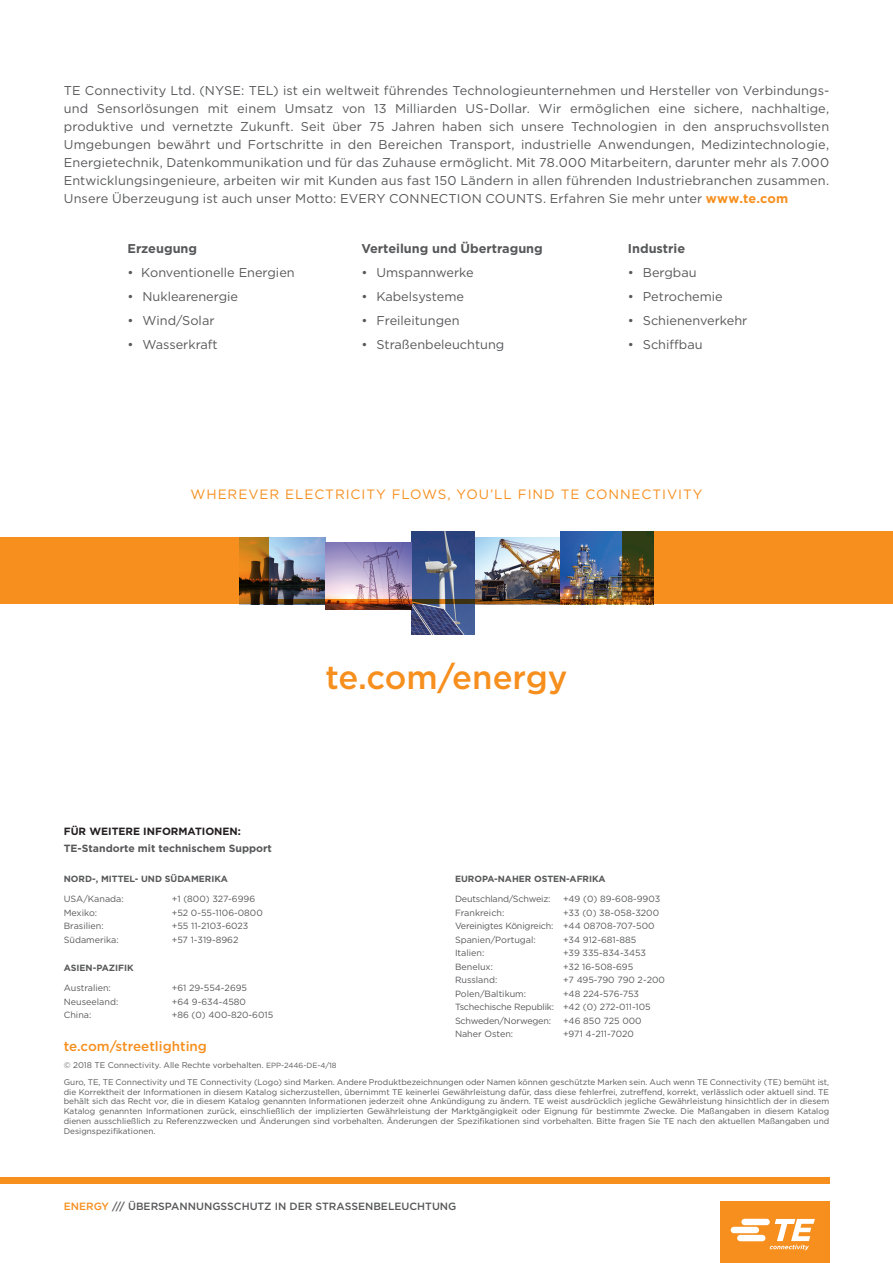
<style>
.page{position:relative;width:893px;height:1263px;background:#fff}
.page>*{position:absolute;margin:0;border:0;box-sizing:border-box;transform-origin:0 0}
.t1{font:500 33px "Gotham";color:#f68f1e}
.t2{font:13.5px "Gotham";letter-spacing:.07em;color:#f68f1e}
.t3{font:500 13.5px "Gotham";color:#f68f1e}
.t4{font:12.75px/18px "Gotham";color:#57585a;text-align:justify}
.t5{font:700 12.75px "Gotham";color:#57585a}
.t6{font:500 10.5px "Gotham";color:#57585a}
.t7{font:700 10.5px "Gotham";color:#57585a}
.t8{font:700 10.5px "Gotham";color:#231f20}
.t9{font:9px/13.5px "Gotham";color:#57585a}
.t10{font:9px/13.5px "Gotham";letter-spacing:-.02em;color:#57585a}
.t11{font:700 9px "Gotham";color:#57585a}
.t12{font:8.25px/9.9px "Gotham";color:#57585a}
.s1{font-weight:700;color:#f68f1e}
.s2{font-size:7.5px}
.s3{color:#f68f1e}
</style>
<div class="page">
<div style="left:0;top:1177px;width:829px;height:6px;background:#f68f1e"></div>
<div style="left:720px;top:1201px;width:109px;height:62px;background:#f68f1e"></div>
<svg style="left:731px;top:1219px;width:84px;height:31px"></svg>
<img style="left:474px;top:537px;width:86px;height:62px">
<img style="left:411px;top:532px;width:63px;height:102px">
<img style="left:269px;top:537px;width:56px;height:62px">
<img style="left:560px;top:532px;width:62px;height:67px">
<img style="left:325px;top:543px;width:86px;height:66px">
<div style="left:0;top:537px;width:269px;height:62px;background:#f68f1e"></div>
<div style="left:622px;top:532px;width:271px;height:67px;background:#f68f1e"></div>
<svg style="left:0;top:599px;width:893px;height:5px;background:#c16d16"></svg>
<p class="t4" style="left:64px;top:81px;width:767px">TE Connectivity Ltd. (NYSE: TEL) ist ein weltweit führendes Technologieunternehmen und Hersteller von Verbindungs&shy;und Sensorlösungen mit einem Umsatz von 13 Milliarden US-Dollar. Wir ermöglichen eine sichere, nachhaltige, produktive und vernetzte Zukunft. Seit über 75 Jahren haben sich unsere Technologien in den anspruchsvollsten Umgebungen bewährt und Fortschritte in den Bereichen Transport, industrielle Anwendungen, Medizintechnologie, Energietechnik, Datenkommunikation und für das Zuhause ermöglicht. Mit 78.000 Mitarbeitern, darunter mehr als 7.000<br>Entwicklungsingenieure, arbeiten wir mit Kunden aus fast 150 Ländern in allen führenden Industriebranchen zusammen.<br>Unsere Überzeugung ist auch unser Motto: EVERY CONNECTION COUNTS. Erfahren Sie mehr unter <span class="s1">www.te.com</span></p>
<h3 class="t5" style="left:128px;top:240px;width:71px">Erzeugung</h3>
<h3 class="t4" style="left:128px;top:263px;width:169px">• Konventionelle Energien</h3>
<h3 class="t4" style="left:128px;top:287px;width:112px">• Nuklearenergie</h3>
<h3 class="t4" style="left:128px;top:311px;width:88px">• Wind/Solar</h3>
<h3 class="t4" style="left:128px;top:335px;width:92px">• Wasserkraft</h3>
<h3 class="t5" style="left:361px;top:240px;width:183px">Verteilung und Übertragung</h3>
<h3 class="t4" style="left:361px;top:263px;width:114px">• Umspannwerke</h3>
<h3 class="t4" style="left:361px;top:287px;width:104px">• Kabelsysteme</h3>
<h3 class="t4" style="left:361px;top:311px;width:100px">• Freileitungen</h3>
<h3 class="t4" style="left:361px;top:335px;width:145px">• Straßenbeleuchtung</h3>
<h3 class="t5" style="left:628px;top:240px;width:59px">Industrie</h3>
<h3 class="t4" style="left:628px;top:263px;width:70px">• Bergbau</h3>
<h3 class="t4" style="left:628px;top:287px;width:96px">• Petrochemie</h3>
<h3 class="t4" style="left:628px;top:311px;width:121px">• Schienenverkehr</h3>
<h3 class="t4" style="left:628px;top:335px;width:76px">• Schiffbau</h3>
<h2 class="t2" style="left:191px;top:486px;width:513px">WHEREVER ELECTRICITY FLOWS, YOU’LL FIND TE CONNECTIVITY</h2>
<p class="t8" style="left:64px;top:824px;width:179px">FÜR WEITERE INFORMATIONEN:</p>
<p class="t7" style="left:64px;top:841px;width:210px">TE-Standorte mit technischem Support</p>
<p class="t11" style="left:64px;top:873px;width:166px">NORD-, MITTEL- UND SÜDAMERIKA</p>
<p class="t9" style="left:64px;top:892px;width:61px">USA/Kanada:</p>
<p class="t9" style="left:172px;top:892px;width:85px">+1 (800) 327-6996</p>
<p class="t9" style="left:64px;top:905px;width:35px">Mexiko:</p>
<p class="t9" style="left:172px;top:905px;width:93px">+52 0-55-1106-0800</p>
<p class="t9" style="left:64px;top:919px;width:41px">Brasilien:</p>
<p class="t9" style="left:172px;top:919px;width:78px">+55 11-2103-6023</p>
<p class="t9" style="left:64px;top:932px;width:56px">Südamerika:</p>
<p class="t9" style="left:172px;top:932px;width:68px">+57 1-319-8962</p>
<p class="t11" style="left:64px;top:962px;width:72px">ASIEN-PAZIFIK</p>
<p class="t9" style="left:64px;top:981px;width:49px">Australien:</p>
<p class="t9" style="left:172px;top:981px;width:77px">+61 29-554-2695</p>
<p class="t9" style="left:64px;top:995px;width:56px">Neuseeland:</p>
<p class="t9" style="left:172px;top:995px;width:76px">+64 9-634-4580</p>
<p class="t9" style="left:64px;top:1008px;width:29px">China:</p>
<p class="t9" style="left:172px;top:1008px;width:103px">+86 (0) 400-820-6015</p>
<h1 class="t1" style="left:325px;top:656px;width:244px">te.com/energy</h1>
<p class="t11" style="left:455px;top:873px;width:152px">EUROPA-NAHER OSTEN-AFRIKA</p>
<p class="t10" style="left:455px;top:892px;width:97px">Deutschland/Schweiz:</p>
<p class="t9" style="left:563px;top:892px;width:99px">+49 (0) 89-608-9903</p>
<p class="t9" style="left:455px;top:905px;width:51px">Frankreich:</p>
<p class="t9" style="left:455px;top:905px;width:206px;text-indent:108px">+33 (0) 38-058-3200<br>Vereinigtes Königreich: +44 08708-707-500<br>Spanien/Portugal:</p>
<p class="t9" style="left:563px;top:932px;width:75px">+34 912-681-885</p>
<p class="t9" style="left:455px;top:946px;width:31px">Italien:</p>
<p class="t9" style="left:563px;top:946px;width:85px">+39 335-834-3453</p>
<p class="t9" style="left:455px;top:959px;width:40px">Benelux:</p>
<p class="t9" style="left:563px;top:959px;width:72px">+32 16-508-695</p>
<p class="t9" style="left:455px;top:973px;width:44px">Russland:</p>
<p class="t9" style="left:563px;top:973px;width:103px">+7 495-790 790 2-200</p>
<p class="t9" style="left:455px;top:986px;width:73px">Polen/Baltikum:</p>
<p class="t10" style="left:455px;top:986px;width:197px;text-indent:108px">+48 224-576-753<br>Tschechische Republik: +42 (0) 272-011-105<br>Schweden/Norwegen:</p>
<p class="t9" style="left:563px;top:1013px;width:80px">+46 850 725 000</p>
<p class="t9" style="left:455px;top:1027px;width:60px">Naher Osten:</p>
<p class="t9" style="left:563px;top:1027px;width:72px">+971 4-211-7020</p>
<h2 class="t3" style="left:64px;top:1038px;width:145px">te.com/streetlighting</h2>
<p class="t12" style="left:64px;top:1056px;width:767px;line-height:16.6px">© 2018 TE Connectivity. Alle Rechte vorbehalten. <span class="s2">EPP-2446-DE-4/18<br></span>Guro, TE, TE Connectivity und TE Connectivity (Logo) sind Marken. Andere Produktbezeichnungen oder Namen können geschützte Marken sein. Auch wenn TE Connectivity (TE) bemüht ist,</p>
<p class="t12" style="left:64px;top:1086px;width:767px;text-align:justify">die Korrektheit der Informationen in diesem Katalog sicherzustellen, übernimmt TE keinerlei Gewährleistung dafür, dass diese fehlerfrei, zutreffend, korrekt, verlässlich oder aktuell sind. TE behält sich das Recht vor, die in diesem Katalog genannten Informationen jederzeit ohne Ankündigung zu ändern. TE weist ausdrücklich jegliche Gewährleistung hinsichtlich der in diesem Katalog genannten Informationen zurück, einschließlich der implizierten Gewährleistung der Marktgängigkeit oder Eignung für bestimmte Zwecke. Die Maßangaben in diesem Katalog dienen ausschließlich zu Referenzzwecken und Änderungen sind vorbehalten. Änderungen der Spezifikationen sind vorbehalten. Bitte fragen Sie TE nach den aktuellen Maßangaben und Designspezifikationen.</p>
<p class="t6" style="left:64px;top:1199px;width:394px"><span class="s3">ENERGY</span> /// ÜBERSPANNUNGSSCHUTZ IN DER STRASSENBELEUCHTUNG</p>
</div>
